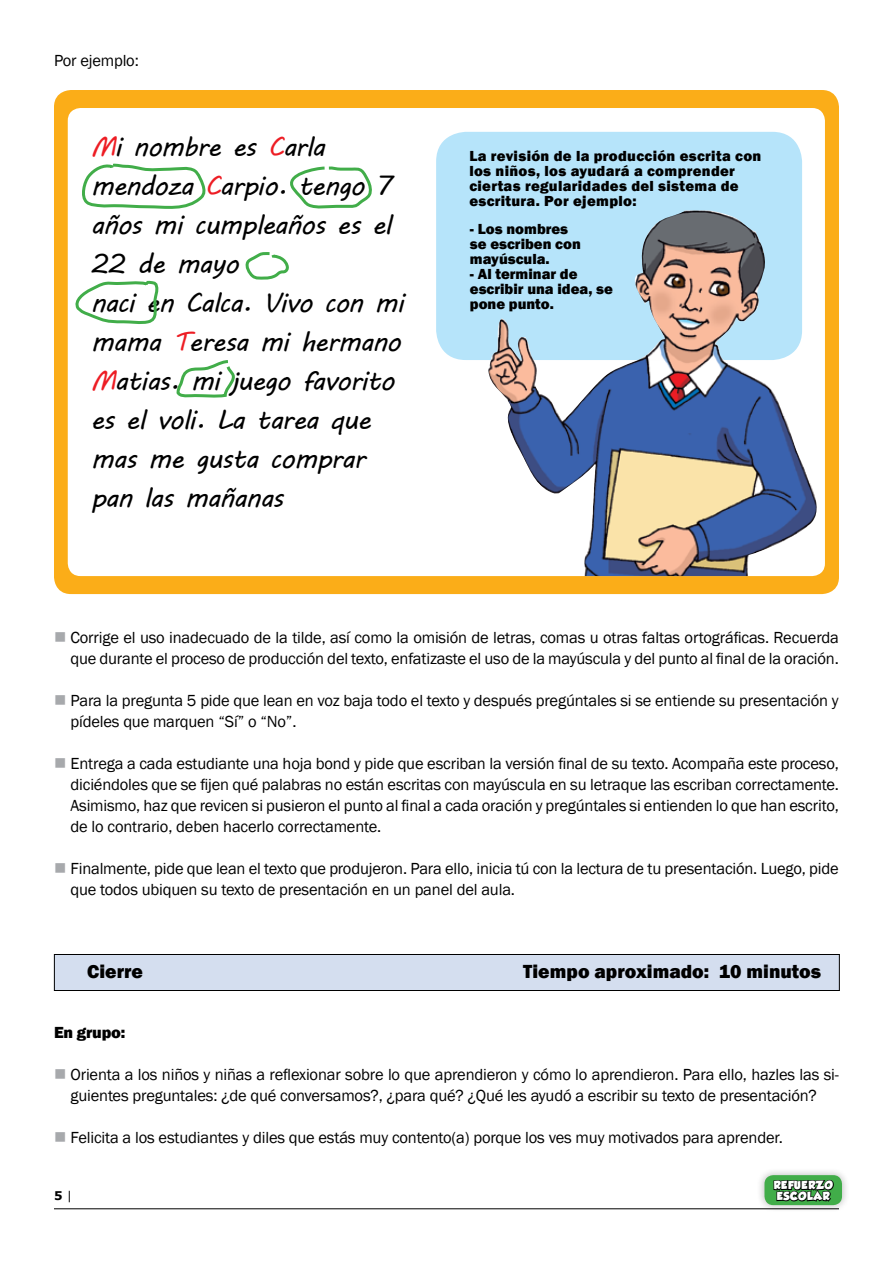
<style>
.page{position:relative;width:893px;height:1263px;background:#fff}
.page>*{position:absolute;margin:0;border:0;box-sizing:border-box;transform-origin:0 0}
.t1{font:27px/39px "MV Boli";letter-spacing:-.03em;color:#000}
.t2{font:800 19.5px "Franklin Gothic";color:#000}
.t3{font:16.5px/21px "Franklin Gothic";letter-spacing:-.01em;color:#000}
.t4{font:800 16.5px "Franklin Gothic";letter-spacing:-.01em;color:#000}
.t5{font:800 15px/15px "Franklin Gothic";letter-spacing:.02em;color:#000}
.t6{font:800 15px/15px "Franklin Gothic";color:#000}
.t7{font:700 12px "Verdana";color:#000}
.t8{font:10.2px/10.9px "GROBOLD";letter-spacing:.07em;color:#fff}
.s1{color:#ed1d24}
.s2{color:#a7a9ac}
.s3{font-weight:400}
</style>
<div class="page">
<div style="left:54px;top:954px;width:785px;height:36px;background:#d4deef"></div>
<div style="left:54px;top:954px;width:786px;height:37px;border:1px solid #000"></div>
<hr style="left:54px;top:1208px;width:785px;height:1px;background:#000">
<div style="left:755px;top:1165px;width:94px;height:47px;background:#000;opacity:.25"></div>
<div style="left:764px;top:1175px;width:78px;height:30px;background:#41ad49;border-radius:9px"></div>
<svg style="left:772px;top:1180px;width:63px;height:32px"></svg>
<div style="left:54px;top:90px;width:785px;height:504px;background:#fbad18;border-radius:17px"></div>
<div style="left:68px;top:108px;width:757px;height:468px;background:#fff;border-radius:13px"></div>
<svg style="left:82px;top:163px;width:124px;height:46px"></svg>
<svg style="left:290px;top:166px;width:82px;height:43px"></svg>
<svg style="left:245px;top:252px;width:44px;height:28px"></svg>
<svg style="left:75px;top:280px;width:84px;height:44px"></svg>
<svg style="left:176px;top:360px;width:59px;height:38px"></svg>
<div style="left:436px;top:132px;width:366px;height:228px;background:#b6e4fa;border-radius:30px"></div>
<img style="left:488px;top:210px;width:334px;height:366px">
<p class="t3" style="left:54px;top:50px;width:86px">Por ejemplo:</p>
<h1 class="t1" style="left:91px;top:126px;width:315px"><span class="s1">M</span>i nombre es <span class="s1">C</span>arla mendoza <span class="s1">C</span>arpio. tengo 7 años mi cumpleaños es el<br>22 de mayo<br>naci en Calca. Vivo con mi mama <span class="s1">T</span>eresa mi hermano<br><span class="s1">M</span>atias. mi juego favorito es el voli. La tarea que mas me gusta comprar pan las mañanas</h1>
<p class="t5" style="left:469px;top:148px;width:293px">La revisión de la producción escrita con los niños, los ayudará a comprender ciertas regularidades del sistema de escritura. Por ejemplo:</p>
<p class="t6" style="left:470px;top:221px;width:112px">- Los nombres se escriben con mayúscula.</p>
<p class="t6" style="left:470px;top:266px;width:145px">- Al terminar de escribir una idea, se pone punto.</p>
<p class="t3" style="left:54px;top:627px;width:786px;text-align:right"><span class="s2">■</span> Corrige el uso inadecuado de la tilde, así como la omisión de letras, comas u otras faltas ortográficas. Recuerda que durante el proceso de producción del texto, enfatizaste el uso de la mayúscula y del punto al final de la oración.</p>
<p class="t3" style="left:70px;top:690px;width:770px;text-indent:-16px"><span class="s2">■</span> Para la pregunta 5 pide que lean en voz baja todo el texto y después pregúntales si se entiende su presentación y pídeles que marquen “Sí” o “No”.</p>
<p class="t3" style="left:70px;top:753px;width:770px;text-align:justify;text-indent:-16px"><span class="s2">■</span> Entrega a cada estudiante una hoja bond y pide que escriban la versión final de su texto. Acompaña este proceso, diciéndoles que se fijen qué palabras no están escritas con mayúscula en su letraque las escriban correctamente.<br>Asimismo, haz que revicen si pusieron el punto al final a cada oración y pregúntales si entienden lo que han escrito, de lo contrario, deben hacerlo correctamente.</p>
<p class="t3" style="left:70px;top:858px;width:770px;text-indent:-16px"><span class="s2">■</span> Finalmente, pide que lean el texto que produjeron. Para ello, inicia tú con la lectura de tu presentación. Luego, pide que todos ubiquen su texto de presentación en un panel del aula.</p>
<p class="t2" style="left:87px;top:958px;width:57px">Cierre</p>
<p class="t2" style="left:523px;top:958px;width:299px">Tiempo aproximado: 10 minutos</p>
<p class="t4" style="left:54px;top:1021px;width:73px">En grupo:</p>
<p class="t3" style="left:54px;top:1064px;width:786px;text-align:center"><span class="s2">■</span> Orienta a los niños y niñas a reflexionar sobre lo que aprendieron y cómo lo aprendieron. Para ello, hazles las si&shy;guientes preguntales: ¿de qué conversamos?, ¿para qué? ¿Qué les ayudó a escribir su texto de presentación?</p>
<p class="t3" style="left:54px;top:1127px;width:730px"><span class="s2">■</span> Felicita a los estudiantes y diles que estás muy contento(a) porque los ves muy motivados para aprender.</p>
<p class="t7" style="left:54px;top:1187px;width:20px">5 <span class="s3">|</span></p>
<p class="t8" style="left:774px;top:1180px;width:60px">REFUERZO<br>ESCOLAR</p>
</div>
